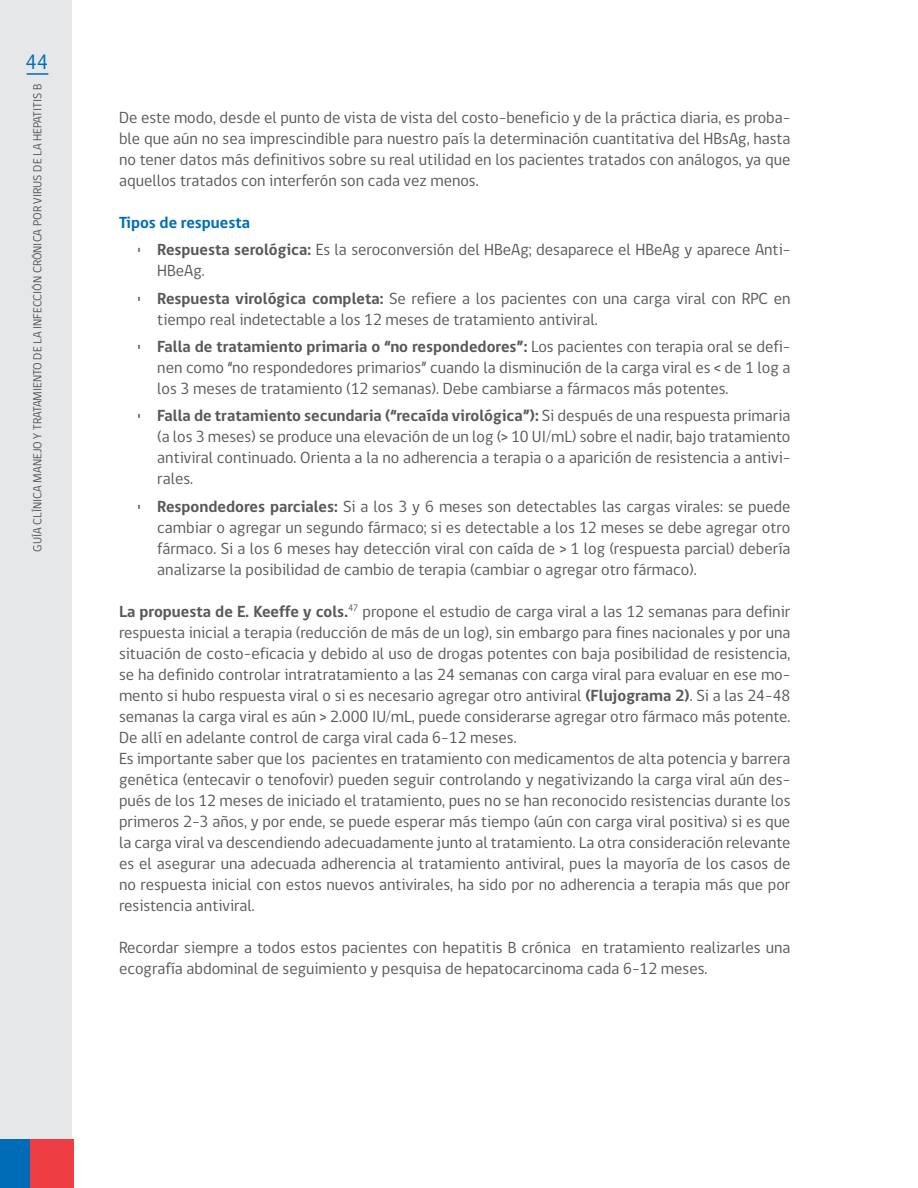
<style>
.page{position:relative;width:918px;height:1188px;background:#fff}
.page>*{position:absolute;margin:0;border:0;box-sizing:border-box;transform-origin:0 0}
.t1{font:21.3px "gob CL";color:#006cb7}
.t2{font:16.5px/21px "gob CL";color:#57585a;text-align:justify}
.t3{font:700 16.5px "gob CL";color:#006cb7}
.t4{font:12px "gob CL";color:#57585a}
.s1{font-weight:700}
</style>
<div class="page">
<div style="left:0;top:0;width:72px;height:1188px;background:#e6e7e9"></div>
<div style="left:0;top:1139px;width:30px;height:49px;background:#006cb7"></div>
<div style="left:30px;top:1139px;width:43px;height:49px;background:#ee3d43"></div>
<hr style="left:27px;top:73px;width:21px;height:2px;background:#006cb7">
<p class="t1" style="left:26px;top:47px;width:24px">44</p>
<p class="t4" style="left:29px;top:552px;width:469px;rotate:-90deg">Guía clínica Manejo y tratamiento de la I nfección Crónica por Virus de la Hepatitis B</p>
<p class="t2" style="left:119px;top:107px;width:673px">De este modo, desde el punto de vista de vista del costo-beneficio y de la práctica diaria, es proba&shy;ble que aún no sea imprescindible para nuestro país la determinación cuantitativa del HBsAg, hasta no tener datos más definitivos sobre su real utilidad en los pacientes tratados con análogos, ya que aquellos tratados con interferón son cada vez menos.</p>
<p class="t3" style="left:119px;top:211px;width:132px">Tipos de respuesta</p>
<p class="t2" style="left:157px;top:240px;width:635px;text-indent:-21px">• <span class="s1">Respuesta serológica:</span> Es la seroconversión del HBeAg; desaparece el HBeAg y aparece Anti-<br>HBeAg.</p>
<p class="t2" style="left:157px;top:288px;width:635px;text-indent:-21px">• <span class="s1">Respuesta virológica completa:</span> Se refiere a los pacientes con una carga viral con RPC en tiempo real indetectable a los 12 meses de tratamiento antiviral.</p>
<p class="t2" style="left:157px;top:336px;width:635px;text-indent:-21px">• <span class="s1">Falla de tratamiento primaria o “no respondedores”:</span> Los pacientes con terapia oral se defi&shy;nen como “no respondedores primarios” cuando la disminución de la carga viral es &lt; de 1 log a los 3 meses de tratamiento (12 semanas). Debe cambiarse a fármacos más potentes.</p>
<p class="t2" style="left:157px;top:406px;width:635px;text-indent:-21px">• <span class="s1">Falla de tratamiento secundaria (“recaída virológica”):</span> Si después de una respuesta primaria (a los 3 meses) se produce una elevación de un log (&gt; 10 UI/mL) sobre el nadir, bajo tratamiento antiviral continuado. Orienta a la no adherencia a terapia o a aparición de resistencia a antivi&shy;rales.</p>
<p class="t2" style="left:157px;top:496px;width:635px;text-indent:-21px">• <span class="s1">Respondedores parciales:</span> Si a los 3 y 6 meses son detectables las cargas virales: se puede cambiar o agregar un segundo fármaco; si es detectable a los 12 meses se debe agregar otro fármaco. Si a los 6 meses hay detección viral con caída de &gt; 1 log (respuesta parcial) debería analizarse la posibilidad de cambio de terapia (cambiar o agregar otro fármaco).</p>
<p class="t2" style="left:119px;top:601px;width:673px;text-align:left"><span class="s1">La propuesta de E. Keeffe y cols.</span><sup>47</sup> propone el estudio de carga viral a las 12 semanas para definir respuesta inicial a terapia (reducción de más de un log), sin embargo para fines nacionales y por una situación de costo-eficacia y debido al uso de drogas potentes con baja posibilidad de resistencia, se ha definido controlar intratratamiento a las 24 semanas con carga viral para evaluar en ese mo&shy;mento si hubo respuesta viral o si es necesario agregar otro antiviral <span class="s1">(Flujograma 2)</span>. Si a las 24-48 semanas la carga viral es aún &gt; 2.000 IU/mL, puede considerarse agregar otro fármaco más potente.<br>De allí en adelante control de carga viral cada 6-12 meses.<br>Es importante saber que los pacientes en tratamiento con medicamentos de alta potencia y barrera genética (entecavir o tenofovir) pueden seguir controlando y negativizando la carga viral aún des&shy;pués de los 12 meses de iniciado el tratamiento, pues no se han reconocido resistencias durante los primeros 2-3 años, y por ende, se puede esperar más tiempo (aún con carga viral positiva) si es que la carga viral va descendiendo adecuadamente junto al tratamiento. La otra consideración relevante es el asegurar una adecuada adherencia al tratamiento antiviral, pues la mayoría de los casos de no respuesta inicial con estos nuevos antivirales, ha sido por no adherencia a terapia más que por resistencia antiviral.</p>
<p class="t2" style="left:119px;top:937px;width:673px">Recordar siempre a todos estos pacientes con hepatitis B crónica en tratamiento realizarles una ecografía abdominal de seguimiento y pesquisa de hepatocarcinoma cada 6-12 meses.</p>
</div>
